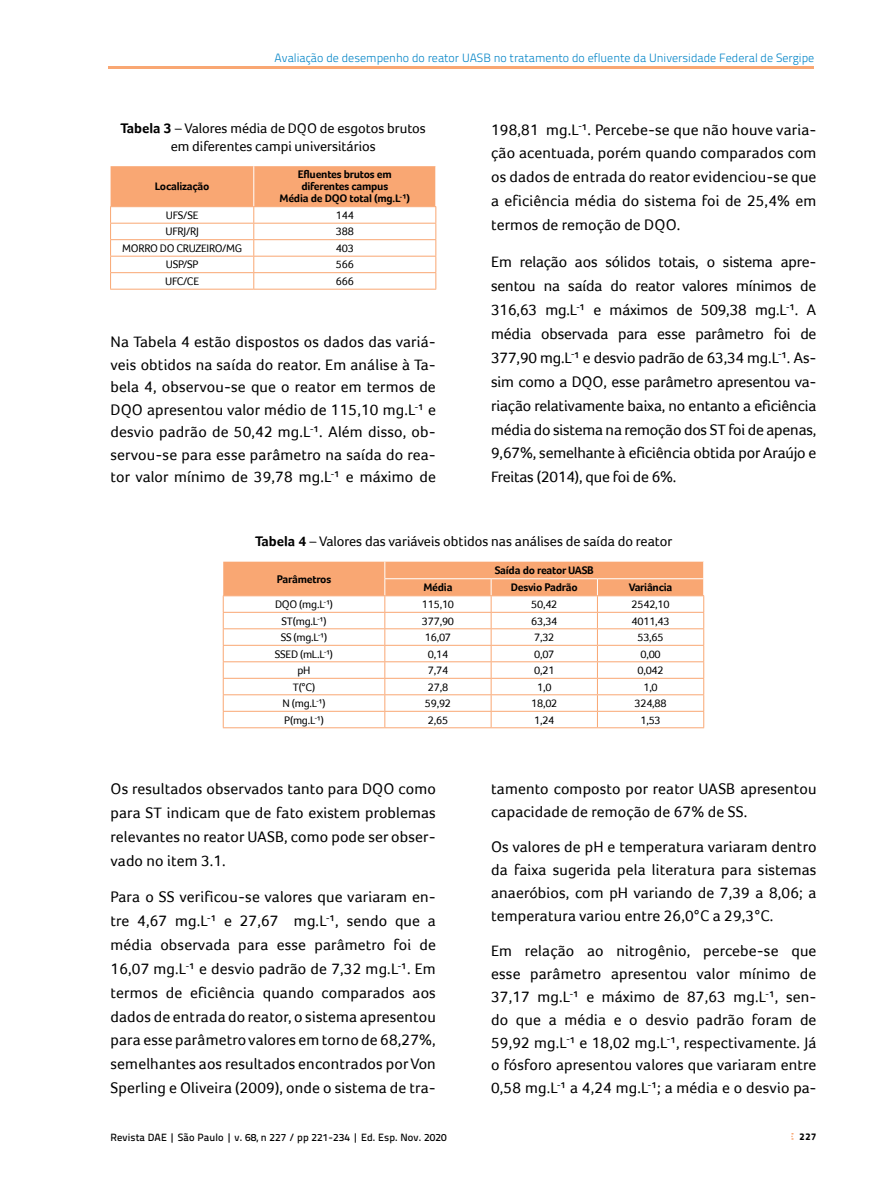
<style>
.page{position:relative;width:893px;height:1191px;background:#fff}
.page>*{position:absolute;margin:0;border:0;box-sizing:border-box;transform-origin:0 0}
.t1{font:15.75px/23.9px "Foco";letter-spacing:.01em;color:#000;text-align:justify}
.t2{font:14.25px/17.1px "Foco";color:#000;text-align:center}
.t3{font:300 12px "Titillium Text 22 L";color:#0083c6}
.t4{font:11.25px "Foco";letter-spacing:-.02em;color:#000}
.t5{font:700 11.25px/12px "Foco";letter-spacing:-.02em;color:#000;text-align:center}
.t6{font:500 10.5px "Titillium Text 22 L";letter-spacing:.01em;color:#000}
.t7{font:800 9.75px "Titillium Text 22 L";color:#000}
.s1{font-weight:700}
</style>
<div class="page">
<svg style="left:791px;top:1133px;width:2px;height:6px"></svg>
<hr style="left:110px;top:289px;width:144px;height:1px;background:#f9a773">
<hr style="left:254px;top:289px;width:182px;height:1px;background:#f9a773">
<svg style="left:110px;top:166px;width:326px;height:123px"></svg>
<hr style="left:223px;top:727px;width:162px;height:1px;background:#f9a773">
<hr style="left:385px;top:727px;width:106px;height:1px;background:#f9a773">
<hr style="left:491px;top:727px;width:106px;height:1px;background:#f9a773">
<hr style="left:597px;top:727px;width:107px;height:1px;background:#f9a773">
<svg style="left:223px;top:561px;width:481px;height:166px"></svg>
<hr style="left:384px;top:578px;width:107px;height:1px;background:#fff">
<hr style="left:491px;top:578px;width:106px;height:1px;background:#fff">
<hr style="left:597px;top:578px;width:107px;height:1px;background:#fff">
<hr style="left:109px;top:66px;width:705px;height:3px;background:#f9a773">
<p class="t3" style="left:275px;top:49px;width:541px">Avaliação de desempenho do reator UASB no tratamento do efluente da Universidade Federal de Sergipe</p>
<p class="t2" style="left:121px;top:120px;width:307px"><span class="s1">Tabela 3</span> – Valores média de DQO de esgotos brutos em diferentes campi universitários</p>
<p class="t5" style="left:155px;top:180px;width:56px">Localização</p>
<p class="t5" style="left:280px;top:168px;width:132px">Efluentes brutos em diferentes campus<br>Média de DQO total (mg.L<sup>-</sup>¹)</p>
<p class="t4" style="left:166px;top:209px;width:34px">UFS/SE</p>
<p class="t4" style="left:336px;top:209px;width:20px">144</p>
<p class="t4" style="left:165px;top:225px;width:35px">UFRJ/RJ</p>
<p class="t4" style="left:336px;top:225px;width:20px">388</p>
<p class="t4" style="left:122px;top:242px;width:121px">MORRO DO CRUZEIRO/MG</p>
<p class="t4" style="left:336px;top:242px;width:20px">403</p>
<p class="t4" style="left:166px;top:258px;width:34px">USP/SP</p>
<p class="t4" style="left:336px;top:258px;width:20px">566</p>
<p class="t4" style="left:165px;top:275px;width:35px">UFC/CE</p>
<p class="t4" style="left:336px;top:275px;width:20px">666</p>
<p class="t1" style="left:111px;top:331px;width:327px;line-height:22.5px">Na Tabela 4 estão dispostos os dados das variá&shy;veis obtidos na saída do reator. Em análise à Ta&shy;bela 4, observou-se que o reator em termos de DQO apresentou valor médio de 115,10 mg.L<sup>-</sup>¹ e desvio padrão de 50,42 mg.L<sup>-</sup>¹. Além disso, ob&shy;servou-se para esse parâmetro na saída do rea&shy;tor valor mínimo de 39,78 mg.L<sup>-</sup>¹ e máximo de</p>
<p class="t1" style="left:491px;top:117px;width:327px">198,81 mg.L<sup>-</sup>¹. Percebe-se que não houve varia&shy;ção acentuada, porém quando comparados com os dados de entrada do reator evidenciou-se que a eficiência média do sistema foi de 25,4% em termos de remoção de DQO.</p>
<p class="t1" style="left:491px;top:249px;width:327px">Em relação aos sólidos totais, o sistema apre&shy;sentou na saída do reator valores mínimos de 316,63 mg.L<sup>-</sup>¹ e máximos de 509,38 mg.L<sup>-</sup>¹. A média observada para esse parâmetro foi de 377,90 mg.L<sup>-</sup>¹ e desvio padrão de 63,34 mg.L<sup>-</sup>¹. As&shy;sim como a DQO, esse parâmetro apresentou va&shy;riação relativamente baixa, no entanto a eficiência média do sistema na remoção dos ST foi de apenas, 9,67%, semelhante à eficiência obtida por Araújo e Freitas (2014), que foi de 6%.</p>
<p class="t2" style="left:255px;top:532px;width:419px"><span class="s1">Tabela 4</span> – Valores das variáveis obtidos nas análises de saída do reator</p>
<p class="t5" style="left:277px;top:573px;width:56px">Parâmetros</p>
<p class="t5" style="left:495px;top:564px;width:101px">Saída do reator UASB</p>
<p class="t5" style="left:423px;top:581px;width:31px">Média</p>
<p class="t5" style="left:511px;top:581px;width:68px">Desvio Padrão</p>
<p class="t5" style="left:629px;top:581px;width:45px">Variância</p>
<p class="t4" style="left:275px;top:598px;width:60px">DQO (mg.L<sup>-</sup>¹)</p>
<p class="t4" style="left:422px;top:598px;width:34px">115,10</p>
<p class="t4" style="left:531px;top:598px;width:28px">50,42</p>
<p class="t4" style="left:631px;top:598px;width:40px">2542,10</p>
<p class="t4" style="left:282px;top:614px;width:46px">ST(mg.L<sup>-</sup>¹)</p>
<p class="t4" style="left:422px;top:614px;width:34px">377,90</p>
<p class="t4" style="left:531px;top:614px;width:28px">63,34</p>
<p class="t4" style="left:631px;top:614px;width:40px">4011,43</p>
<p class="t4" style="left:281px;top:631px;width:48px">SS (mg.L<sup>-</sup>¹)</p>
<p class="t4" style="left:425px;top:631px;width:28px">16,07</p>
<p class="t4" style="left:534px;top:631px;width:22px">7,32</p>
<p class="t4" style="left:637px;top:631px;width:28px">53,65</p>
<p class="t4" style="left:275px;top:647px;width:60px">SSED (mL.L<sup>-</sup>¹)</p>
<p class="t4" style="left:428px;top:647px;width:22px">0,14</p>
<p class="t4" style="left:534px;top:647px;width:22px">0,07</p>
<p class="t4" style="left:640px;top:647px;width:22px">0,00</p>
<p class="t4" style="left:297px;top:664px;width:15px">pH</p>
<p class="t4" style="left:428px;top:664px;width:22px">7,74</p>
<p class="t4" style="left:534px;top:664px;width:22px">0,21</p>
<p class="t4" style="left:637px;top:664px;width:28px">0,042</p>
<p class="t4" style="left:293px;top:680px;width:24px">T(°C)</p>
<p class="t4" style="left:428px;top:680px;width:22px">27,8</p>
<p class="t4" style="left:537px;top:680px;width:16px">1,0</p>
<p class="t4" style="left:643px;top:680px;width:16px">1,0</p>
<p class="t4" style="left:283px;top:697px;width:44px">N (mg.L<sup>-</sup>¹)</p>
<p class="t4" style="left:425px;top:697px;width:28px">59,92</p>
<p class="t4" style="left:531px;top:697px;width:28px">18,02</p>
<p class="t4" style="left:634px;top:697px;width:34px">324,88</p>
<p class="t4" style="left:284px;top:713px;width:41px">P(mg.L<sup>-</sup>¹)</p>
<p class="t4" style="left:428px;top:713px;width:22px">2,65</p>
<p class="t4" style="left:534px;top:713px;width:22px">1,24</p>
<p class="t4" style="left:640px;top:713px;width:22px">1,53</p>
<p class="t1" style="left:111px;top:776px;width:327px">Os resultados observados tanto para DQO como para ST indicam que de fato existem problemas relevantes no reator UASB, como pode ser obser&shy;vado no item 3.1.</p>
<p class="t1" style="left:111px;top:884px;width:327px">Para o SS verificou-se valores que variaram en&shy;tre 4,67 mg.L<sup>-</sup>¹ e 27,67 mg.L<sup>-</sup>¹, sendo que a média observada para esse parâmetro foi de 16,07 mg.L<sup>-</sup>¹ e desvio padrão de 7,32 mg.L<sup>-</sup>¹. Em termos de eficiência quando comparados aos dados de entrada do reator, o sistema apresentou para esse parâmetro valores em torno de 68,27%, semelhantes aos resultados encontrados por Von Sperling e Oliveira (2009), onde o sistema de tra-</p>
<p class="t6" style="left:111px;top:1129px;width:338px">Revista DAE | São Paulo | v. 68, n 227 / pp 221-234 | Ed. Esp. Nov. 2020</p>
<p class="t1" style="left:491px;top:777px;width:327px;line-height:22.8px">tamento composto por reator UASB apresentou capacidade de remoção de 67% de SS.</p>
<p class="t1" style="left:491px;top:835px;width:327px;line-height:22.8px">Os valores de pH e temperatura variaram dentro da faixa sugerida pela literatura para sistemas anaeróbios, com pH variando de 7,39 a 8,06; a temperatura variou entre 26,0°C a 29,3°C.</p>
<p class="t1" style="left:491px;top:939px;width:327px;line-height:22.8px">Em relação ao nitrogênio, percebe-se que esse parâmetro apresentou valor mínimo de 37,17 mg.L<sup>-</sup>¹ e máximo de 87,63 mg.L<sup>-</sup>¹, sen&shy;do que a média e o desvio padrão foram de 59,92 mg.L<sup>-</sup>¹ e 18,02 mg.L<sup>-</sup>¹, respectivamente. Já o fósforo apresentou valores que variaram entre 0,58 mg.L<sup>-</sup>¹ a 4,24 mg.L<sup>-</sup>¹; a média e o desvio pa-</p>
<p class="t7" style="left:799px;top:1129px;width:19px">227</p>
</div>
